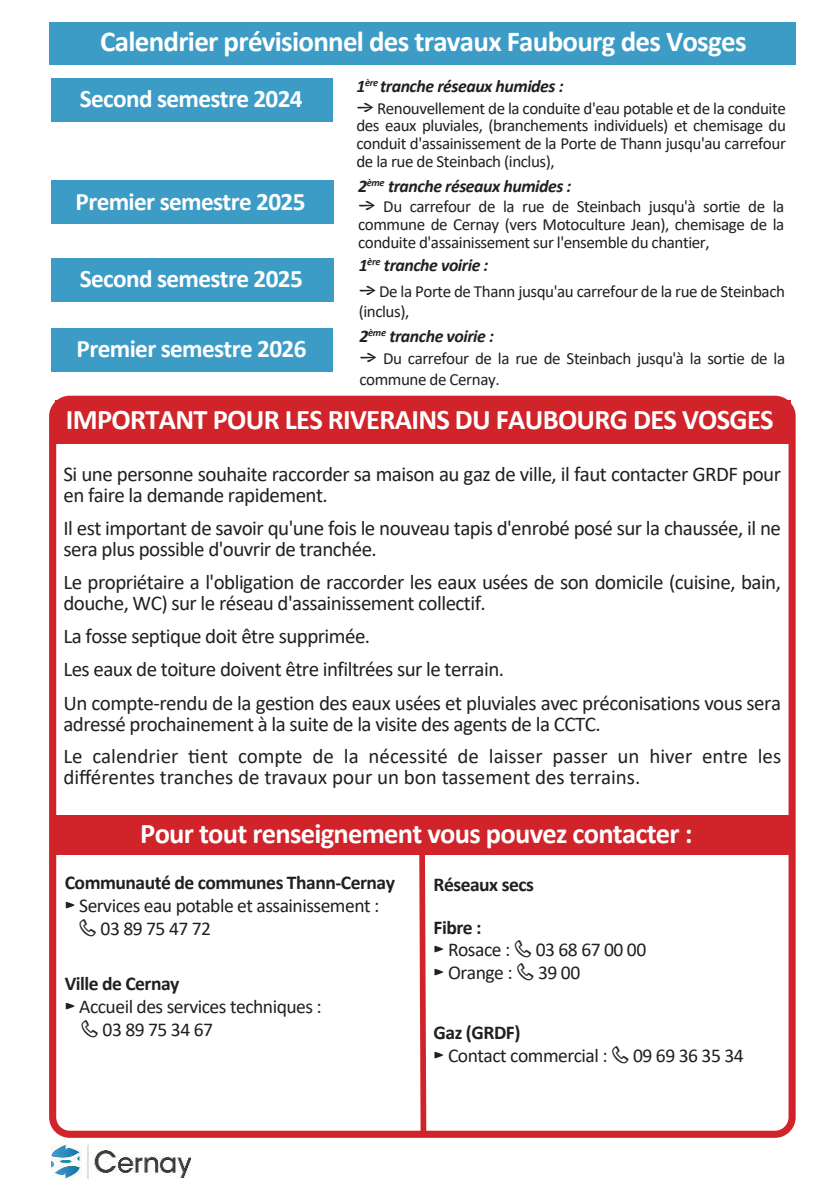
<style>
.page{position:relative;width:840px;height:1191px;background:#fff}
.page>*{position:absolute;margin:0;border:0;box-sizing:border-box;transform-origin:0 0}
.t1{font:700 29px "Calibri";letter-spacing:-.025em;color:#fff}
.t2{font:700 28.6px "Calibri";letter-spacing:-.025em;color:#fff}
.t3{font:700 25.2px "Calibri";letter-spacing:-.025em;color:#fff}
.t4{font:21px/21px "Calibri";letter-spacing:-.025em;color:#231f20}
.t5{font:21px "Calibri";color:#231f20}
.t6{font:19.6px/22.8px "Calibri";letter-spacing:-.025em;color:#231f20}
.t7{font:700 19.6px/42.8px "Calibri";letter-spacing:-.025em;color:#231f20}
.t8{font:italic 700 17.8px "Calibri";letter-spacing:-.025em;color:#231f20}
.t9{font:17px/17.8px "Calibri";letter-spacing:-.025em;color:#231f20;text-align:justify}
</style>
<div class="page">
<div style="left:55px;top:401px;width:735px;height:43px;background:#d1232a"></div>
<div style="left:55px;top:815px;width:735px;height:40px;background:#d1232a"></div>
<img style="left:52px;top:1144px;width:138px;height:34px">
<div style="left:51px;top:78px;width:281px;height:44px;background:#3d9cc6"></div>
<div style="left:51px;top:180px;width:282px;height:43px;background:#3d9cc6"></div>
<div style="left:51px;top:258px;width:282px;height:43px;background:#3d9cc6"></div>
<div style="left:51px;top:328px;width:281px;height:44px;background:#3d9cc6"></div>
<div style="left:49px;top:23px;width:746px;height:42px;background:#3d9cc6"></div>
<div style="left:49px;top:396px;width:746px;height:741px;border:7px solid #d1232a;border-radius:17px"></div>
<svg style="left:416px;top:855px;width:27px;height:283px"></svg>
<h1 class="t1" style="left:100px;top:31px;width:647px">Calendrier prévisionnel des travaux Faubourg des Vosges</h1>
<p class="t3" style="left:80px;top:90px;width:224px">Second semestre 2024</p>
<p class="t3" style="left:75px;top:192px;width:231px">Premier semestre 2025</p>
<p class="t3" style="left:80px;top:269px;width:224px">Second semestre 2025</p>
<p class="t3" style="left:77px;top:340px;width:231px">Premier semestre 2026</p>
<p class="t8" style="left:356px;top:75px;width:208px">1<sup>ère</sup> tranche réseaux humides :</p>
<p class="t9" style="left:356px;top:100px;width:431px">→ Renouvellement de la conduite d'eau potable et de la conduite des eaux pluviales, (branchements individuels) et chemisage du conduit d'assainissement de la Porte de Thann jusqu'au carrefour de la rue de Steinbach (inclus),</p>
<p class="t8" style="left:358px;top:175px;width:215px">2<sup>ème</sup> tranche réseaux humides :</p>
<p class="t9" style="left:358px;top:199px;width:427px">→ Du carrefour de la rue de Steinbach jusqu'à sortie de la commune de Cernay (vers Motoculture Jean), chemisage de la conduite d'assainissement sur l'ensemble du chantier,</p>
<p class="t8" style="left:358px;top:255px;width:131px">1<sup>ère</sup> tranche voirie :</p>
<p class="t9" style="left:358px;top:282px;width:427px;line-height:20.4px">→ De la Porte de Thann jusqu'au carrefour de la rue de Steinbach (inclus),</p>
<p class="t8" style="left:359px;top:325px;width:136px">2<sup>ème</sup> tranche voirie :</p>
<p class="t9" style="left:359px;top:350px;width:427px;line-height:20.4px">→ Du carrefour de la rue de Steinbach jusqu'à la sortie de la commune de Cernay.</p>
<h2 class="t2" style="left:66px;top:409px;width:708px">IMPORTANT POUR LES RIVERAINS DU FAUBOURG DES VOSGES</h2>
<p class="t4" style="left:63px;top:465px;width:718px">Si une personne souhaite raccorder sa maison au gaz de ville, il faut contacter GRDF pour en faire la demande rapidement.</p>
<p class="t4" style="left:63px;top:519px;width:718px">Il est important de savoir qu'une fois le nouveau tapis d'enrobé posé sur la chaussée, il ne sera plus possible d'ouvrir de tranchée.</p>
<p class="t4" style="left:63px;top:573px;width:718px">Le propriétaire a l'obligation de raccorder les eaux usées de son domicile (cuisine, bain, douche, WC) sur le réseau d'assainissement collectif.</p>
<p class="t4" style="left:63px;top:621px;width:718px;line-height:33.6px">La fosse septique doit être supprimée.<br>Les eaux de toiture doivent être infiltrées sur le terrain.<br>Un compte-rendu de la gestion des eaux usées et pluviales avec préconisations vous sera</p>
<p class="t4" style="left:63px;top:710px;width:718px;line-height:32px">adressé prochainement à la suite de la visite des agents de la CCTC.<br>Le calendrier tient compte de la nécessité de laisser passer un hiver entre les</p>
<p class="t5" style="left:63px;top:762px;width:578px">différentes tranches de travaux pour un bon tassement des terrains.</p>
<h2 class="t2" style="left:140px;top:823px;width:553px">Pour tout renseignement vous pouvez contacter :</h2>
<p class="t7" style="left:65px;top:860px;width:331px">Communauté de communes Thann-Cernay</p>
<p class="t6" style="left:100px;top:895px;width:280px;text-indent:-21px">Services eau potable et assainissement :<br>03 89 75 47 72</p>
<p class="t7" style="left:65px;top:963px;width:116px">Ville de Cernay</p>
<p class="t6" style="left:102px;top:996px;width:221px;text-indent:-23px">Accueil des services techniques :<br>03 89 75 34 67</p>
<p class="t7" style="left:433px;top:864px;width:102px">Réseaux secs<br>Fibre :</p>
<p class="t6" style="left:448px;top:940px;width:64px">Rosace :</p>
<p class="t6" style="left:535px;top:940px;width:112px">03 68 67 00 00</p>
<p class="t6" style="left:448px;top:962px;width:66px">Orange :</p>
<p class="t6" style="left:538px;top:962px;width:44px">39 00</p>
<p class="t7" style="left:433px;top:1012px;width:88px">Gaz (GRDF)</p>
<p class="t6" style="left:448px;top:1045px;width:161px">Contact commercial :</p>
<p class="t6" style="left:632px;top:1045px;width:112px">09 69 36 35 34</p>
</div>
